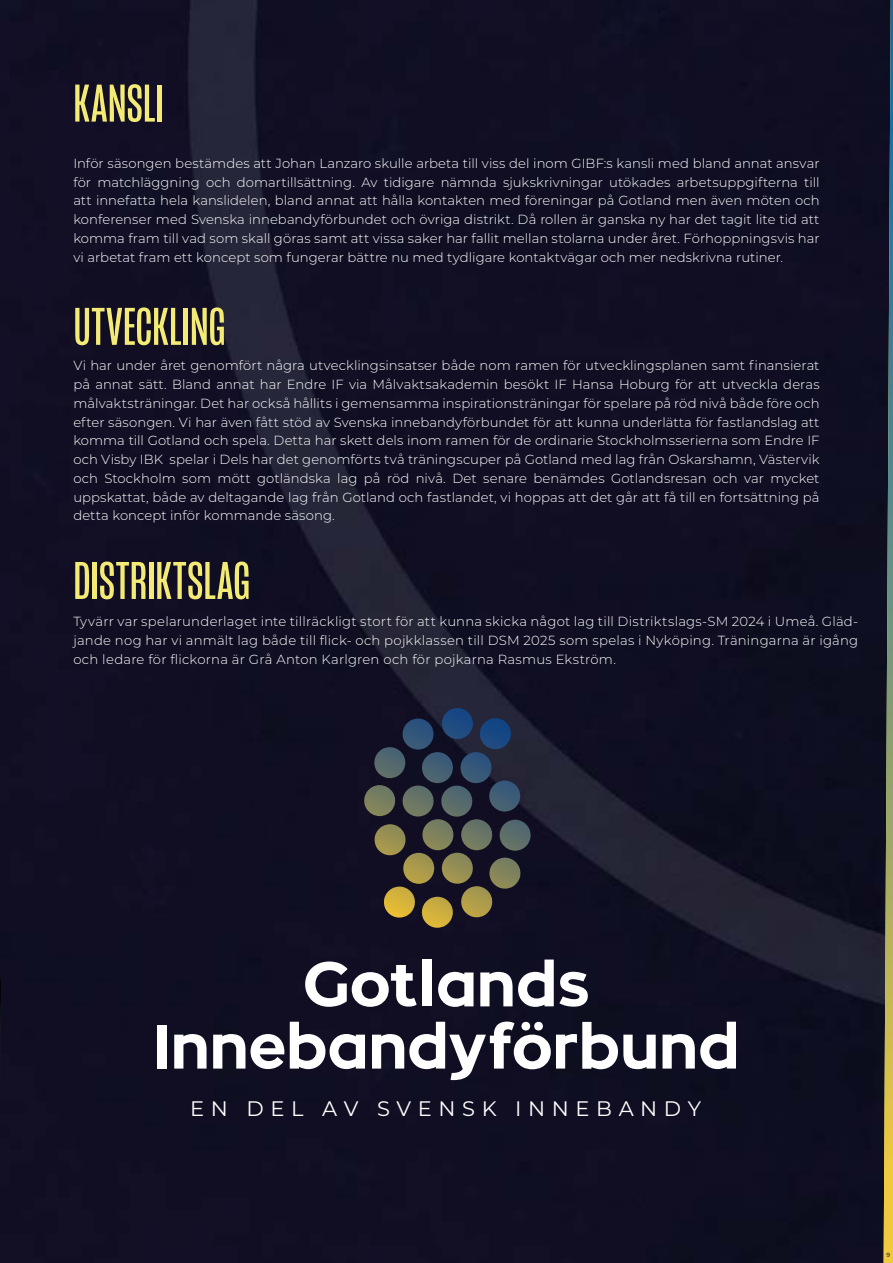
<style>
.page{position:relative;width:893px;height:1263px;background:#fff}
.page>*{position:absolute;margin:0;border:0;box-sizing:border-box;transform-origin:0 0}
.t1{font:54.45px "Mongoose";letter-spacing:.005em;color:#f3eb75}
.t2{font:21px "Montserrat";letter-spacing:.315em;color:#fff}
.t3{font:300 13.2px/18.8px "Montserrat";letter-spacing:.01em;color:#fff;text-align:justify}
.t4{font:500 6px "Montserrat";color:#19173b}
</style>
<div class="page">
<img style="left:0;top:0;width:884px;height:1263px">
<img style="left:0;top:978px;width:1px;height:132px">
<svg style="left:662px;top:1022px;width:74px;height:47px"></svg>
<div style="left:157px;top:1025px;width:9px;height:43px;background:#fff"></div>
<svg style="left:174px;top:1034px;width:33px;height:34px"></svg>
<svg style="left:213px;top:1034px;width:32px;height:34px"></svg>
<svg style="left:251px;top:1034px;width:33px;height:35px"></svg>
<svg style="left:290px;top:1022px;width:75px;height:47px"></svg>
<svg style="left:372px;top:1021px;width:284px;height:59px"></svg>
<svg style="left:305px;top:961px;width:112px;height:46px"></svg>
<svg style="left:438px;top:972px;width:35px;height:35px"></svg>
<svg style="left:480px;top:959px;width:108px;height:48px"></svg>
<div style="left:422px;top:959px;width:10px;height:47px;background:#fff"></div>
<svg style="left:362px;top:708px;width:169px;height:220px;background:#383b3e"></svg>
<svg style="left:884px;top:0;width:9px;height:1263px;background:#677254"></svg>
<h1 class="t1" style="left:73px;top:72px;width:92px">KANSLI</h1>
<p class="t3" style="left:73px;top:153px;width:748px">Inför säsongen bestämdes att Johan Lanzaro skulle arbeta till viss del inom GIBF:s kansli med bland annat ansvar för matchläggning och domartillsättning. Av tidigare nämnda sjukskrivningar utökades arbetsuppgifterna till att innefatta hela kanslidelen, bland annat att hålla kontakten med föreningar på Gotland men även möten och konferenser med Svenska innebandyförbundet och övriga distrikt. Då rollen är ganska ny har det tagit lite tid att komma fram till vad som skall göras samt att vissa saker har fallit mellan stolarna under året. Förhoppningsvis har vi arbetat fram ett koncept som fungerar bättre nu med tydligare kontaktvägar och mer nedskrivna rutiner.</p>
<h1 class="t1" style="left:73px;top:296px;width:153px">UTVECKLING</h1>
<p class="t3" style="left:73px;top:356px;width:748px">Vi har under året genomfört några utvecklingsinsatser både nom ramen för utvecklingsplanen samt finansierat på annat sätt. Bland annat har Endre IF via Målvaktsakademin besökt IF Hansa Hoburg för att utveckla deras målvaktsträningar. Det har också hållits i gemensamma inspirationsträningar för spelare på röd nivå både före och efter säsongen. Vi har även fått stöd av Svenska innebandyförbundet för att kunna underlätta för fastlandslag att komma till Gotland och spela. Detta har skett dels inom ramen för de ordinarie Stockholmsserierna som Endre IF och Visby IBK spelar i Dels har det genomförts två träningscuper på Gotland med lag från Oskarshamn, Västervik och Stockholm som mött gotländska lag på röd nivå. Det senare benämdes Gotlandsresan och var mycket uppskattat, både av deltagande lag från Gotland och fastlandet, vi hoppas att det går att få till en fortsättning på detta koncept inför kommande säsong.</p>
<h1 class="t1" style="left:73px;top:550px;width:178px">DISTRIKTSLAG</h1>
<p class="t3" style="left:73px;top:612px;width:786px">Tyvärr var spelarunderlaget inte tillräckligt stort för att kunna skicka något lag till Distriktslags-SM 2024 i Umeå. Gläd&shy;jande nog har vi anmält lag både till flick- och pojkklassen till DSM 2025 som spelas i Nyköping. Träningarna är igång och ledare för flickorna är Grå Anton Karlgren och för pojkarna Rasmus Ekström.</p>
<h2 class="t2" style="left:190px;top:1094px;width:513px">EN DEL AV SVENSK INNEBANDY</h2>
<p class="t4" style="left:886px;top:1250px;width:5px">9</p>
</div>
